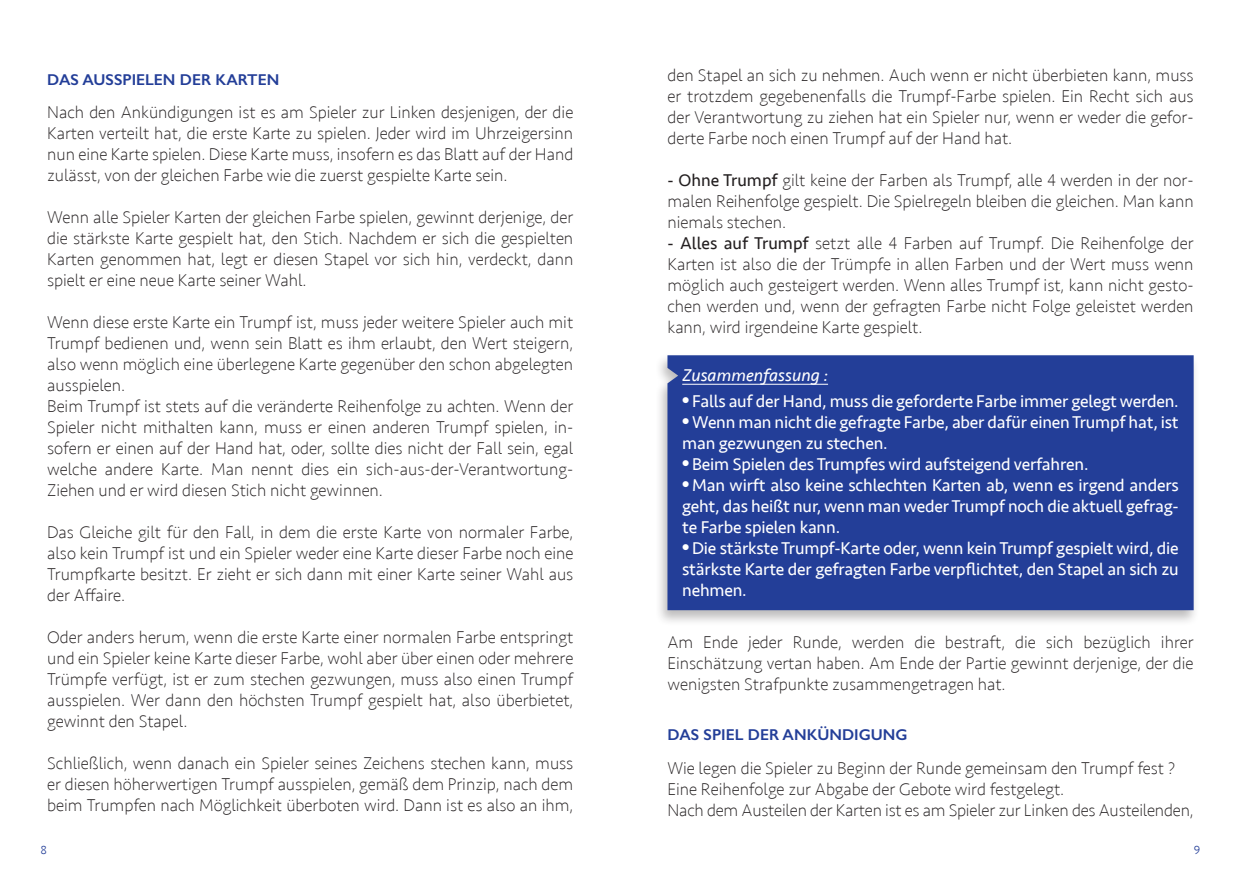
<style>
.page{position:relative;width:1241px;height:893px;background:#fff}
.page>*{position:absolute;margin:0;border:0;box-sizing:border-box;transform-origin:0 0}
.t1{font:200 17.5px/21px "Seravek";color:#231f20;text-align:justify}
.t2{font:17.5px/21px "Seravek";letter-spacing:-.01em;color:#fff;text-align:justify}
.t3{font:italic 17.5px "Seravek";color:#fff}
.t4{font:600 15.75px "Gill Sans";color:#233e98}
.t5{font:300 12.25px "Seravek";color:#233e98}
.s1{font-weight:400}
.s2{font-family:"Times";font-size:21px}
</style>
<div class="page">
<div style="left:654px;top:352px;width:545px;height:274px;background:#231f20;opacity:.3"></div>
<div style="left:667px;top:355px;width:526px;height:255px;background:#233e98"></div>
<hr style="left:682px;top:384px;width:146px;height:1px;background:#fff">
<p class="t4" style="left:47px;top:70px;width:233px">DAS AUSSPIELEN DER KARTEN</p>
<p class="t1" style="left:47px;top:102px;width:527px">Nach den Ankündigungen ist es am Spieler zur Linken desjenigen, der die Karten verteilt hat, die erste Karte zu spielen. Jeder wird im Uhrzeigersinn nun eine Karte spielen. Diese Karte muss, insofern es das Blatt auf der Hand zulässt, von der gleichen Farbe wie die zuerst gespielte Karte sein.</p>
<p class="t1" style="left:47px;top:207px;width:527px">Wenn alle Spieler Karten der gleichen Farbe spielen, gewinnt derjenige, der die stärkste Karte gespielt hat, den Stich. Nachdem er sich die gespielten Karten genommen hat, legt er diesen Stapel vor sich hin, verdeckt, dann spielt er eine neue Karte seiner Wahl.</p>
<p class="t1" style="left:47px;top:312px;width:527px;text-align:left">Wenn diese erste Karte ein Trumpf ist, muss jeder weitere Spieler auch mit Trumpf bedienen und, wenn sein Blatt es ihm erlaubt, den Wert steigern, also wenn möglich eine überlegene Karte gegenüber den schon abgelegten ausspielen.<br>Beim Trumpf ist stets auf die veränderte Reihenfolge zu achten. Wenn der Spieler nicht mithalten kann, muss er einen anderen Trumpf spielen, in&shy;sofern er einen auf der Hand hat, oder, sollte dies nicht der Fall sein, egal welche andere Karte. Man nennt dies ein sich-aus-der-Verantwortung-Ziehen und er wird diesen Stich nicht gewinnen.</p>
<p class="t1" style="left:47px;top:522px;width:527px">Das Gleiche gilt für den Fall, in dem die erste Karte von normaler Farbe, also kein Trumpf ist und ein Spieler weder eine Karte dieser Farbe noch eine Trumpfkarte besitzt. Er zieht er sich dann mit einer Karte seiner Wahl aus der Affaire.</p>
<p class="t1" style="left:47px;top:627px;width:527px">Oder anders herum, wenn die erste Karte einer normalen Farbe entspringt und ein Spieler keine Karte dieser Farbe, wohl aber über einen oder mehrere Trümpfe verfügt, ist er zum stechen gezwungen, muss also einen Trumpf ausspielen. Wer dann den höchsten Trumpf gespielt hat, also überbietet, gewinnt den Stapel.</p>
<p class="t1" style="left:47px;top:753px;width:527px">Schließlich, wenn danach ein Spieler seines Zeichens stechen kann, muss er diesen höherwertigen Trumpf ausspielen, gemäß dem Prinzip, nach dem beim Trumpfen nach Möglichkeit überboten wird. Dann ist es also an ihm,</p>
<p class="t1" style="left:667px;top:65px;width:527px">den Stapel an sich zu nehmen. Auch wenn er nicht überbieten kann, muss er trotzdem gegebenenfalls die Trumpf-Farbe spielen. Ein Recht sich aus der Verantwortung zu ziehen hat ein Spieler nur, wenn er weder die gefor&shy;derte Farbe noch einen Trumpf auf der Hand hat.</p>
<p class="t1" style="left:667px;top:170px;width:527px"><span class="s1">- Ohne Trumpf</span> gilt keine der Farben als Trumpf, alle 4 werden in der nor&shy;malen Reihenfolge gespielt. Die Spielregeln bleiben die gleichen. Man kann niemals stechen.</p>
<p class="t1" style="left:667px;top:233px;width:527px"><span class="s1">- Alles auf Trumpf</span> setzt alle 4 Farben auf Trumpf. Die Reihenfolge der Karten ist also die der Trümpfe in allen Farben und der Wert muss wenn möglich auch gesteigert werden. Wenn alles Trumpf ist, kann nicht gesto&shy;chen werden und, wenn der gefragten Farbe nicht Folge geleistet werden kann, wird irgendeine Karte gespielt.</p>
<p class="t3" style="left:682px;top:361px;width:147px">Zusammenfassung :</p>
<p class="t2" style="left:682px;top:391px;width:498px"><span class="s2">•</span> Falls auf der Hand, muss die geforderte Farbe immer gelegt werden.</p>
<p class="t2" style="left:682px;top:412px;width:498px"><span class="s2">•</span> Wenn man nicht die gefragte Farbe, aber dafür einen Trumpf hat, ist man gezwungen zu stechen.</p>
<p class="t2" style="left:682px;top:454px;width:407px"><span class="s2">•</span> Beim Spielen des Trumpfes wird aufsteigend verfahren.</p>
<p class="t2" style="left:682px;top:475px;width:498px"><span class="s2">•</span> Man wirft also keine schlechten Karten ab, wenn es irgend anders geht, das heißt nur, wenn man weder Trumpf noch die aktuell gefrag&shy;te Farbe spielen kann.</p>
<p class="t2" style="left:682px;top:538px;width:498px"><span class="s2">•</span> Die stärkste Trumpf-Karte oder, wenn kein Trumpf gespielt wird, die stärkste Karte der gefragten Farbe verpflichtet, den Stapel an sich zu nehmen.</p>
<p class="t1" style="left:667px;top:632px;width:527px">Am Ende jeder Runde, werden die bestraft, die sich bezüglich ihrer Einschätzung vertan haben. Am Ende der Partie gewinnt derjenige, der die wenigsten Strafpunkte zusammengetragen hat.</p>
<p class="t4" style="left:667px;top:726px;width:241px">DAS SPIEL DER ANKÜNDIGUNG</p>
<p class="t1" style="left:667px;top:758px;width:527px;text-align:left">Wie legen die Spieler zu Beginn der Runde gemeinsam den Trumpf fest ?<br>Eine Reihenfolge zur Abgabe der Gebote wird festgelegt.<br>Nach dem Austeilen der Karten ist es am Spieler zur Linken des Austeilenden,</p>
<p class="t5" style="left:41px;top:842px;width:8px">8</p>
<p class="t5" style="left:1193px;top:842px;width:8px">9</p>
</div>
